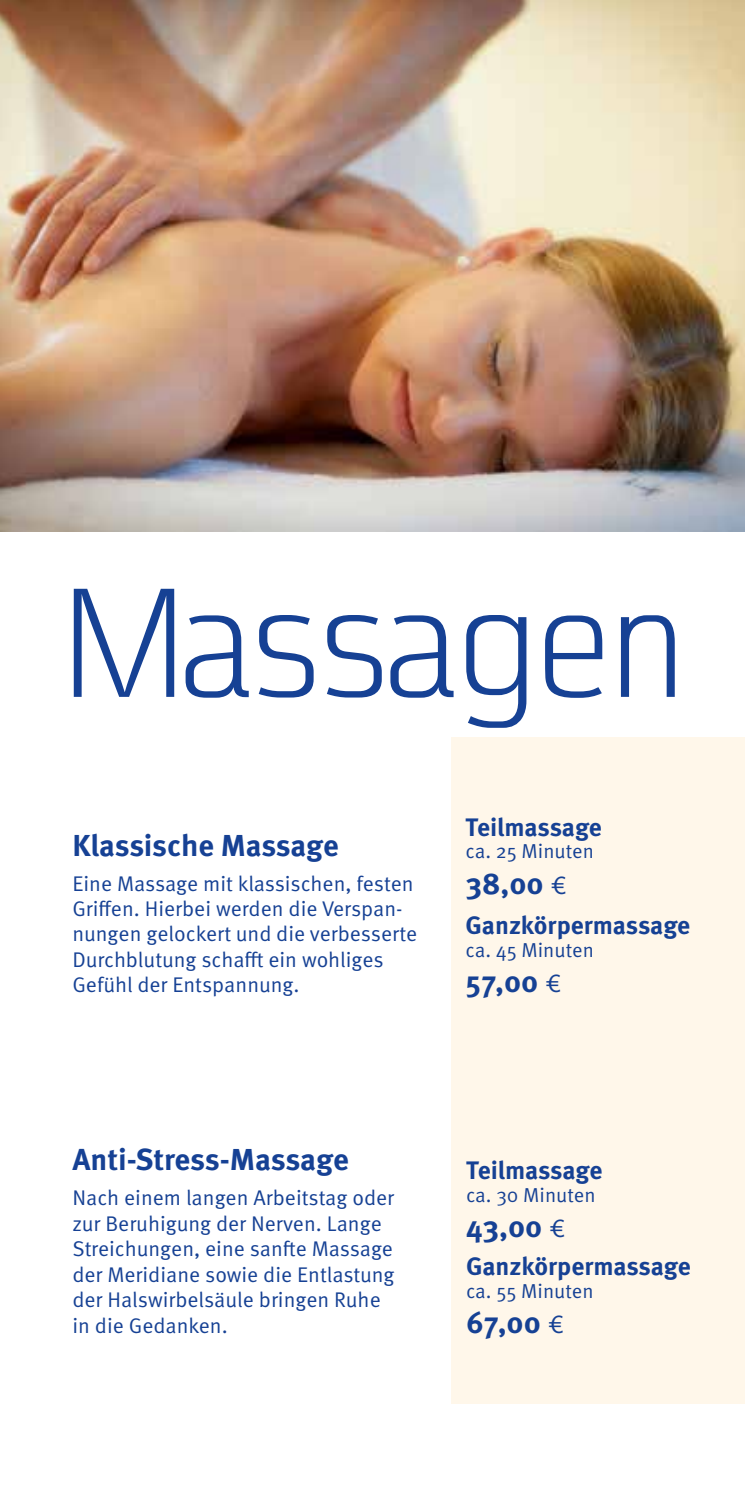
<style>
.page{position:relative;width:745px;height:1489px;background:#fff}
.page>*{position:absolute;margin:0;border:0;box-sizing:border-box;transform-origin:0 0}
.t1{font:300 135px "AF Diwa";letter-spacing:-.03em;color:#164194}
.t2{font:700 30.25px "Meta Pro";letter-spacing:-.005em;color:#164194}
.t3{font:700 25.25px "Meta Pro";letter-spacing:-.01em;color:#164194}
.t4{font:21.25px/25.5px "Meta Pro Norm";color:#164194}
.t5{font:20.25px "Meta Pro Norm";color:#164194}
.s1{font-family:"Meta Pro Norm";font-weight:400;font-size:25.25px}
</style>
<div class="page">
<div style="left:451px;top:737px;width:293px;height:666px;background:#fff7ea"></div>
<img style="left:0;top:0;width:744px;height:531px">
<h1 class="t1" style="left:62px;top:560px;width:624px">Massagen</h1>
<h2 class="t2" style="left:72px;top:821px;width:268px">Klassische Massage</h2>
<p class="t4" style="left:72px;top:869px;width:346px">Eine Massage mit klassischen, festen Griffen. Hierbei werden die Verspan&shy;nungen gelockert und die verbesserte Durchblutung schafft ein wohliges Gefühl der Entspannung.</p>
<p class="t3" style="left:465px;top:807px;width:138px">Teilmassage</p>
<p class="t5" style="left:465px;top:836px;width:130px">ca. 25 Minuten</p>
<h2 class="t2" style="left:465px;top:859px;width:103px">38,00 <span class="s1">€</span></h2>
<p class="t3" style="left:465px;top:905px;width:226px">Ganzkörpermassage</p>
<p class="t5" style="left:465px;top:934px;width:130px">ca. 45 Minuten</p>
<h2 class="t2" style="left:465px;top:957px;width:98px">57,00 <span class="s1">€</span></h2>
<h2 class="t2" style="left:72px;top:1135px;width:278px">Anti-Stress-Massage</h2>
<p class="t4" style="left:72px;top:1183px;width:323px">Nach einem langen Arbeitstag oder zur Beruhigung der Nerven. Lange<br>Streichungen, eine sanfte Massage der Meridiane sowie die Entlastung der Halswirbelsäule bringen Ruhe in die Gedanken.</p>
<p class="t3" style="left:466px;top:1150px;width:138px">Teilmassage</p>
<p class="t5" style="left:466px;top:1179px;width:131px">ca. 30 Minuten</p>
<h2 class="t2" style="left:466px;top:1202px;width:101px">43,00 <span class="s1">€</span></h2>
<p class="t3" style="left:466px;top:1246px;width:226px">Ganzkörpermassage</p>
<p class="t5" style="left:466px;top:1275px;width:129px">ca. 55 Minuten</p>
<h2 class="t2" style="left:466px;top:1298px;width:100px">67,00 <span class="s1">€</span></h2>
</div>
